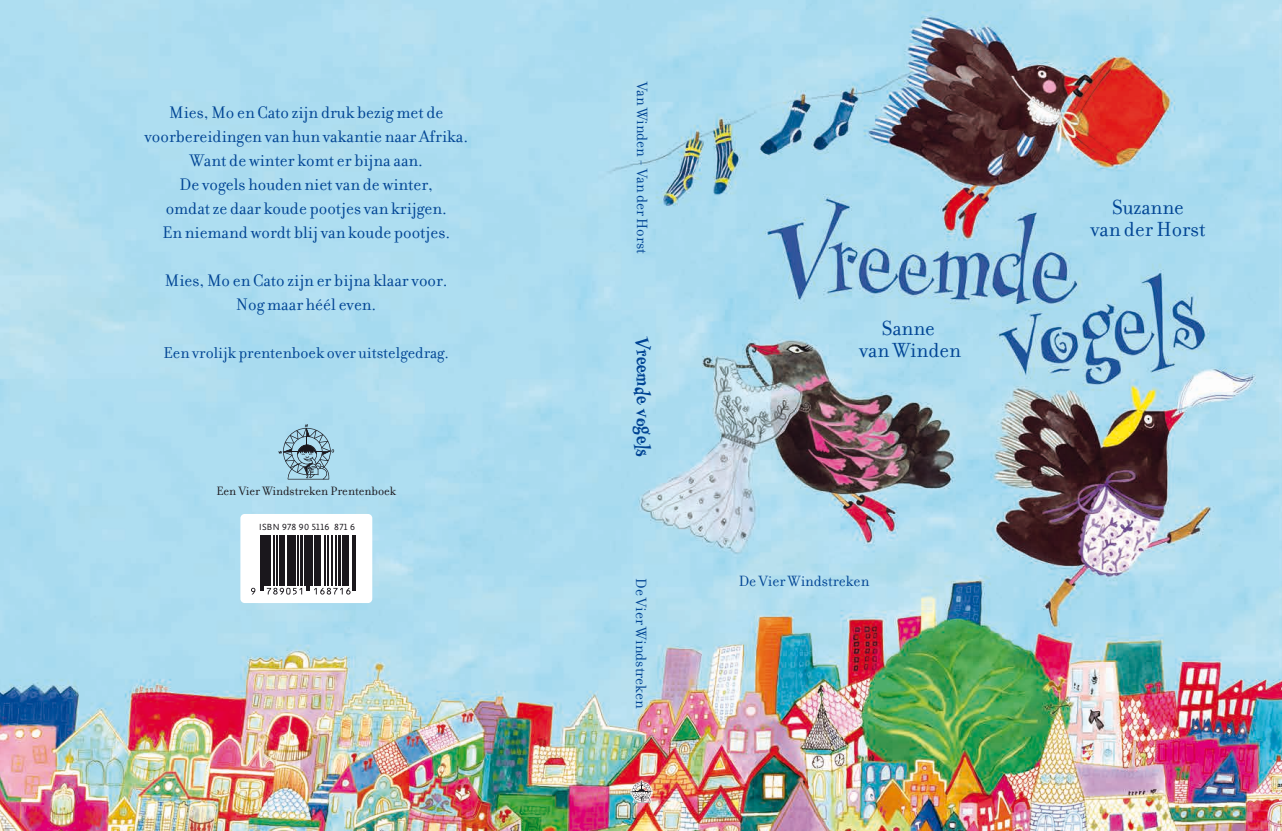
<style>
.page{position:relative;width:1282px;height:831px;background:#fff}
.page>*{position:absolute;margin:0;border:0;box-sizing:border-box;transform-origin:0 0}
.t1{font:22px/22px "Filosofia";color:#004494;text-align:center}
.t2{font:18px/24px "Filosofia";color:#004494;text-align:center}
.t3{font:700 18px "Professor Minty";color:#004494}
.t4{font:17px "Filosofia";color:#004494}
.t5{font:16px "Filosofia";color:#004494}
.t6{font:13px "Filosofia";color:#1a171c}
.t7{font:9.2px "Calluna Sans";letter-spacing:.03em;color:#1a171c}
.s1{font-size:17px}
</style>
<div class="page">
<img style="left:0;top:0;width:1281px;height:831px">
<svg style="left:278px;top:424px;width:56px;height:55px;background:#8eb3c4"></svg>
<div style="left:240px;top:514px;width:132px;height:89px;background:#fff;border-radius:4px"></div>
<svg style="left:251px;top:535px;width:105px;height:60px"></svg>
<hr style="left:260px;top:536px;width:1px;height:50px;background:#1a171c">
<hr style="left:262px;top:536px;width:1px;height:50px;background:#1a171c">
<hr style="left:264px;top:536px;width:3px;height:50px;background:#1a171c">
<hr style="left:268px;top:536px;width:2px;height:50px;background:#1a171c">
<hr style="left:273px;top:536px;width:1px;height:50px;background:#1a171c">
<hr style="left:276px;top:536px;width:1px;height:50px;background:#1a171c">
<hr style="left:279px;top:536px;width:1px;height:50px;background:#1a171c">
<hr style="left:281px;top:536px;width:3px;height:50px;background:#1a171c">
<hr style="left:287px;top:536px;width:2px;height:50px;background:#1a171c">
<hr style="left:290px;top:536px;width:1px;height:50px;background:#1a171c">
<hr style="left:292px;top:536px;width:3px;height:50px;background:#1a171c">
<hr style="left:297px;top:536px;width:1px;height:50px;background:#1a171c">
<hr style="left:300px;top:536px;width:2px;height:50px;background:#1a171c">
<hr style="left:304px;top:536px;width:1px;height:50px;background:#1a171c">
<hr style="left:306px;top:536px;width:1px;height:50px;background:#1a171c">
<hr style="left:308px;top:536px;width:1px;height:50px;background:#1a171c">
<hr style="left:310px;top:536px;width:2px;height:50px;background:#1a171c">
<hr style="left:314px;top:536px;width:2px;height:50px;background:#1a171c">
<hr style="left:317px;top:536px;width:1px;height:50px;background:#1a171c">
<hr style="left:319px;top:536px;width:1px;height:50px;background:#1a171c">
<hr style="left:324px;top:536px;width:1px;height:50px;background:#1a171c">
<hr style="left:327px;top:536px;width:1px;height:50px;background:#1a171c">
<hr style="left:331px;top:536px;width:1px;height:50px;background:#1a171c">
<hr style="left:335px;top:536px;width:1px;height:50px;background:#1a171c">
<hr style="left:338px;top:536px;width:2px;height:50px;background:#1a171c">
<hr style="left:342px;top:536px;width:2px;height:50px;background:#1a171c">
<hr style="left:345px;top:536px;width:1px;height:50px;background:#1a171c">
<hr style="left:347px;top:536px;width:1px;height:50px;background:#1a171c">
<hr style="left:352px;top:536px;width:1px;height:50px;background:#1a171c">
<hr style="left:354px;top:536px;width:1px;height:50px;background:#1a171c">
<svg style="left:251px;top:586px;width:104px;height:8px"></svg>
<svg style="left:630px;top:778px;width:22px;height:2px"></svg>
<svg style="left:630px;top:780px;width:22px;height:22px"></svg>
<p class="t5" style="left:651px;top:82px;width:173px;rotate:90deg">Van Winden - Van der Horst</p>
<p class="t2" style="left:144px;top:101px;width:325px">Mies, Mo en Cato zijn druk bezig met de voorbereidingen van hun vakantie naar Afrika.<br>Want de winter komt er bijna aan.<br>De vogels houden niet van de winter,<br>omdat ze daar koude pootjes van krijgen.<br>En niemand wordt blij van koude pootjes.</p>
<p class="t2" style="left:165px;top:269px;width:284px">Mies, Mo en Cato zijn er bijna klaar voor.<br>Nog maar héél even.</p>
<p class="t4" style="left:164px;top:343px;width:287px">Een vrolijk prentenboek over uitstelgedrag.</p>
<p class="t3" style="left:654px;top:337px;width:121px;rotate:90deg">Vreemde voge<span class="s1">l</span>s</p>
<p class="t6" style="left:216px;top:483px;width:181px">Een Vier Windstreken Prentenboek</p>
<p class="t7" style="left:259px;top:521px;width:97px">ISBN 978 90 5116 871 6</p>
<p class="t5" style="left:650px;top:578px;width:132px;rotate:90deg">De Vier Windstreken</p>
<p class="t1" style="left:859px;top:317px;width:103px">Sanne<br>van Winden</p>
<p class="t5" style="left:738px;top:572px;width:132px">De Vier Windstreken</p>
<p class="t1" style="left:1090px;top:197px;width:117px">Suzanne<br>van der Horst</p>
</div>
